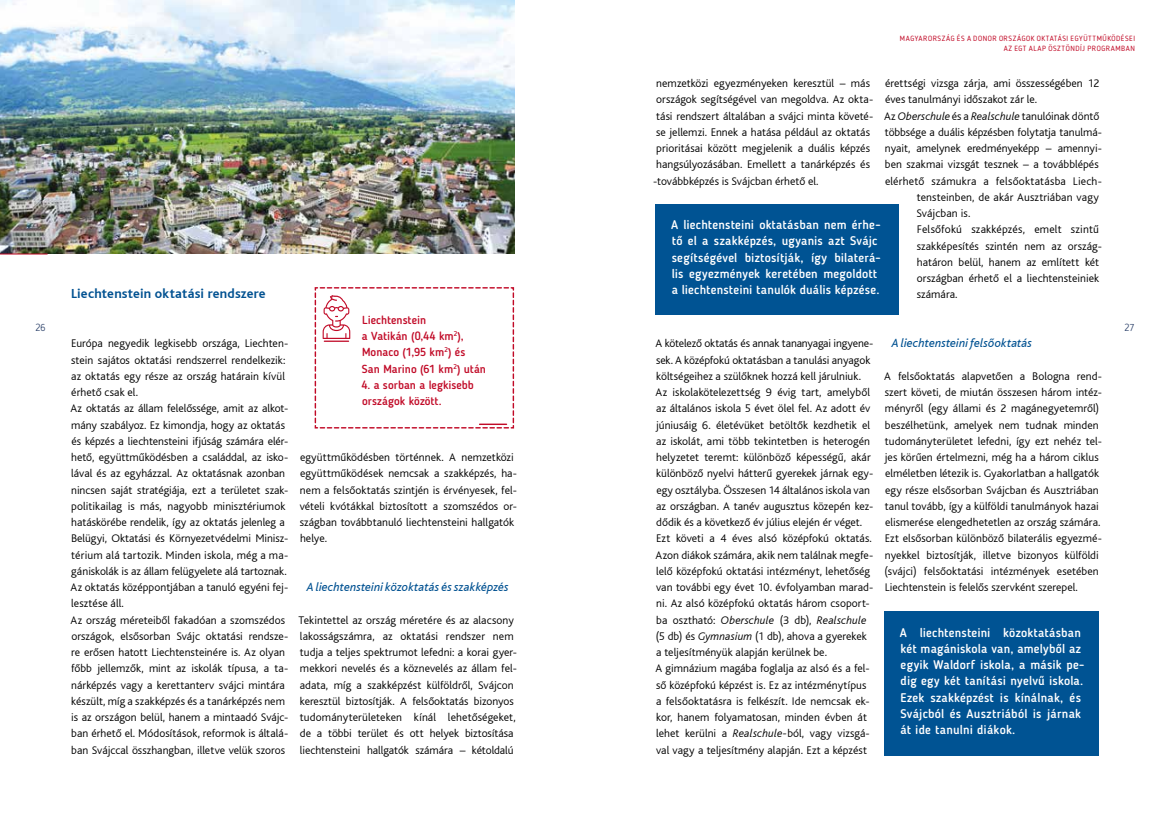
<style>
.page{position:relative;width:1170px;height:833px;background:#fff}
.page>*{position:absolute;margin:0;border:0;box-sizing:border-box;transform-origin:0 0}
.t1{font:700 13.75px "Bliss";letter-spacing:.015em;color:#005191}
.t2{font:500 12.5px/16.2px "Blogger Sans";letter-spacing:.015em;color:#fff}
.t3{font:italic 12.5px "Bliss CE";letter-spacing:.005em;color:#005191}
.t4{font:300 11.62px/16.2px "Bliss CE";letter-spacing:.005em;color:#000}
.t5{font:500 11.62px/16.2px "Blogger Sans";letter-spacing:.005em;color:#c10a27}
.t6{font:300 10px "Blogger Sans";color:#223863}
.t7{font:7.5px/10px "Blogger Sans";letter-spacing:.075em;color:#c10a27;text-align:right}
.s1{font-style:italic}
</style>
<div class="page">
<img style="left:0;top:0;width:514px;height:253px">
<div style="left:655px;top:204px;width:243px;height:111px;background:#005393"></div>
<div style="left:884px;top:611px;width:214px;height:144px;background:#005393"></div>
<svg style="left:314px;top:287px;width:200px;height:142px"></svg>
<hr style="left:479px;top:423px;width:27px;height:2px;background:#c10a27">
<hr style="left:0;top:253px;width:47px;height:1px;background:#c10a27">
<p class="t7" style="left:899px;top:34px;width:237px">MAGYARORSZÁG ÉS A DONOR ORSZÁGOK OKTATÁSI EGYÜTTMŰKÖDÉSEI<br>AZ EGT ALAP ÖSZTÖNDÍJ PROGRAMBAN</p>
<p class="t4" style="left:884px;top:75px;width:216px">érettségi vizsga zárja, ami összességében 12</p>
<p class="t4" style="left:884px;top:91px;width:154px">éves tanulmányi időszakot zár le.</p>
<p class="t4" style="left:884px;top:108px;width:216px">Az <span class="s1">Oberschule</span> és a <span class="s1">Realschule</span> tanulóinak döntő</p>
<p class="t4" style="left:884px;top:124px;width:218px">többsége a duális képzésben folytatja tanulmá-</p>
<p class="t4" style="left:884px;top:140px;width:218px">nyait, amelynek eredményeképp – amennyi-</p>
<p class="t4" style="left:884px;top:156px;width:215px">ben szakmai vizsgát tesznek – a továbblépés</p>
<p class="t4" style="left:884px;top:173px;width:218px">elérhető számukra a felsőoktatásba Liech-</p>
<p class="t4" style="left:916px;top:189px;width:184px">tensteinben, de akár Ausztriában vagy</p>
<p class="t4" style="left:916px;top:205px;width:55px">Svájcban is.</p>
<p class="t4" style="left:916px;top:221px;width:184px">Felsőfokú szakképzés, emelt szintű</p>
<p class="t4" style="left:916px;top:238px;width:187px">szakképesítés szintén nem az ország-</p>
<p class="t4" style="left:916px;top:254px;width:184px">határon belül, hanem az említett két</p>
<p class="t4" style="left:916px;top:270px;width:184px">országban érhető el a liechtensteiniek</p>
<p class="t4" style="left:916px;top:286px;width:42px">számára.</p>
<p class="t3" style="left:891px;top:336px;width:142px">A liechtensteini felsőoktatás</p>
<p class="t4" style="left:884px;top:368px;width:219px">A felsőoktatás alapvetően a Bologna rend&shy;szert követi, de miután összesen három intéz&shy;ményről (egy állami és 2 magánegyetemről) beszélhetünk, amelyek nem tudnak minden tudományterületet lefedni, így ezt nehéz tel&shy;jes körűen értelmezni, még ha a három ciklus elméletben létezik is. Gyakorlatban a hallgatók egy része elsősorban Svájcban és Ausztriában tanul tovább, így a külföldi tanulmányok hazai elismerése elengedhetetlen az ország számára.<br>Ezt elsősorban különböző bilaterális egyezmé&shy;nyekkel biztosítják, illetve bizonyos külföldi (svájci) felsőoktatási intézmények esetében Liechtenstein is felelős szervként szerepel.</p>
<p class="t4" style="left:653px;top:75px;width:222px">nemzetközi egyezményeken keresztül – más országok segítségével van megoldva. Az okta&shy;tási rendszert általában a svájci minta követé&shy;se jellemzi. Ennek a hatása például az oktatás prioritásai között megjelenik a duális képzés hangsúlyozásában. Emellett a tanárképzés és -továbbképzés is Svájcban érhető el.</p>
<p class="t2" style="left:671px;top:217px;width:211px">A liechtensteini oktatásban nem érhe&shy;tő el a szakképzés, ugyanis azt Svájc segítségével biztosítják, így bilaterá&shy;lis egyezmények keretében megoldott a liechtensteini tanulók duális képzése.</p>
<p class="t1" style="left:71px;top:287px;width:196px">Liechtenstein oktatási rendszere</p>
<p class="t5" style="left:362px;top:311px;width:126px">Liechtenstein<br>a Vatikán (0,44 km<sup>2</sup>),<br>Monaco (1,95 km<sup>2</sup>) és<br>San Marino (61 km<sup>2</sup>) után</p>
<p class="t5" style="left:361px;top:376px;width:114px">4. a sorban a legkisebb országok között.</p>
<p class="t6" style="left:35px;top:321px;width:12px">26</p>
<p class="t6" style="left:1124px;top:321px;width:11px">27</p>
<p class="t4" style="left:655px;top:335px;width:219px">A kötelező oktatás és annak tananyagai ingyene&shy;sek. A középfokú oktatásban a tanulási anyagok költségeihez a szülőknek hozzá kell járulniuk.<br>Az iskolakötelezettség 9 évig tart, amelyből az általános iskola 5 évet ölel fel. Az adott év júniusáig 6. életévüket betöltők kezdhetik el az iskolát, ami több tekintetben is heterogén helyzetet teremt: különböző képességű, akár különböző nyelvi hátterű gyerekek járnak egy&shy;egy osztályba. Összesen 14 általános iskola van az országban. A tanév augusztus közepén kez&shy;dődik és a következő év július elején ér véget.<br>Ezt követi a 4 éves alsó középfokú oktatás.<br>Azon diákok számára, akik nem találnak megfe&shy;lelő középfokú oktatási intézményt, lehetőség van további egy évet 10. évfolyamban marad&shy;ni. Az alsó középfokú oktatás három csoport&shy;ba osztható: <span class="s1">Oberschule</span> (3 db), <span class="s1">Realschule </span>(5 db) és <span class="s1">Gymnasium</span> (1 db), ahova a gyerekek a teljesítményük alapján kerülnek be.<br>A gimnázium magába foglalja az alsó és a fel&shy;ső középfokú képzést is. Ez az intézménytípus a felsőoktatásra is felkészít. Ide nemcsak ek&shy;kor, hanem folyamatosan, minden évben át lehet kerülni a <span class="s1">Realschule-</span>ból, vagy vizsgá&shy;val vagy a teljesítmény alapján. Ezt a képzést</p>
<p class="t4" style="left:71px;top:335px;width:219px">Európa negyedik legkisebb országa, Liechten&shy;stein sajátos oktatási rendszerrel rendelkezik: az oktatás egy része az ország határain kívül érhető csak el.<br>Az oktatás az állam felelőssége, amit az alkot&shy;mány szabályoz. Ez kimondja, hogy az oktatás és képzés a liechtensteini ifjúság számára elér&shy;hető, együttműködésben a családdal, az isko&shy;lával és az egyházzal. Az oktatásnak azonban nincsen saját stratégiája, ezt a területet szak&shy;politikailag is más, nagyobb minisztériumok hatáskörébe rendelik, így az oktatás jelenleg a Belügyi, Oktatási és Környezetvédelmi Minisz&shy;térium alá tartozik. Minden iskola, még a ma&shy;gániskolák is az állam felügyelete alá tartoznak.<br>Az oktatás középpontjában a tanuló egyéni fej&shy;lesztése áll.<br>Az ország méreteiből fakadóan a szomszédos országok, elsősorban Svájc oktatási rendsze&shy;re erősen hatott Liechtensteinére is. Az olyan főbb jellemzők, mint az iskolák típusa, a ta&shy;nárképzés vagy a kerettanterv svájci mintára készült, míg a szakképzés és a tanárképzés nem is az országon belül, hanem a mintaadó Svájc&shy;ban érhető el. Módosítások, reformok is általá&shy;ban Svájccal összhangban, illetve velük szoros</p>
<p class="t4" style="left:300px;top:449px;width:219px">együttműködésben történnek. A nemzetközi együttműködések nemcsak a szakképzés, ha&shy;nem a felsőoktatás szintjén is érvényesek, fel&shy;vételi kvótákkal biztosított a szomszédos or&shy;szágban továbbtanuló liechtensteini hallgatók helye.</p>
<p class="t3" style="left:306px;top:580px;width:204px">A liechtensteini közoktatás és szakképzés</p>
<p class="t4" style="left:298px;top:611px;width:220px">Tekintettel az ország méretére és az alacsony lakosságszámra, az oktatási rendszer nem tudja a teljes spektrumot lefedni: a korai gyer&shy;mekkori nevelés és a köznevelés az állam fel&shy;adata, míg a szakképzést külföldről, Svájcon keresztül biztosítják. A felsőoktatás bizonyos tudományterületeken kínál lehetőségeket, de a többi terület és ott helyek biztosítása liechtensteini hallgatók számára – kétoldalú</p>
<p class="t2" style="left:899px;top:624px;width:186px">A liechtensteini közoktatásban két magániskola van, amelyből az egyik Waldorf iskola, a másik pe&shy;dig egy két tanítási nyelvű iskola.<br>Ezek szakképzést is kínálnak, és<br>Svájcból és Ausztriából is járnak át ide tanulni diákok.</p>
</div>
